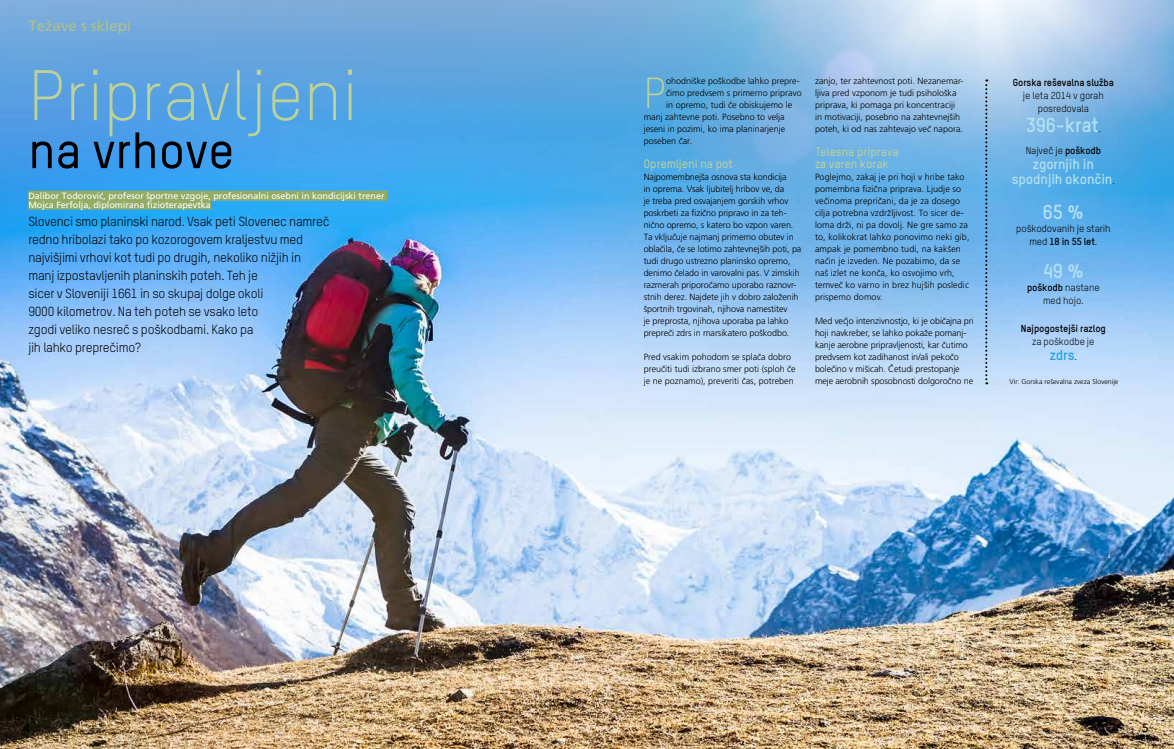
<style>
.page{position:relative;width:1174px;height:749px;background:#fff}
.page>*{position:absolute;margin:0;border:0;box-sizing:border-box;transform-origin:0 0}
.t1{font:300 70px "TSTARCE";color:#bdd297}
.t2{font:500 50px "TSTARCE";color:#000}
.t3{font:300 42.7px "TSTARCE";color:#bdd297}
.t4{font:700 20px "TSTARCE";letter-spacing:-.01em;color:#b0e1f0}
.t5{font:15px "Frutiger LT Std";color:#afc08b}
.t6{font:700 14px/15px "TSTARCE";letter-spacing:-.01em;color:#b0e1f0;text-align:center}
.t7{font:700 14px "TSTARCE";color:#23a3dd}
.t8{font:13px/18px "TSTARCE";letter-spacing:-.02em;color:#000}
.t9{font:500 12px/12px "TSTARCE";color:#bdd297}
.t10{font:12px "Frutiger LT Std";color:#000}
.t11{font:10px/13px "TSTARCE";letter-spacing:-.01em;color:#000;text-align:center}
.t12{font:700 10px "TSTARCE";letter-spacing:-.01em;color:#000}
.t13{font:300 9px/12px "Frutiger LT Std";color:#000}
.t14{font:9px/8.9px "Frutiger LT Std";color:#fff}
.t15{font:300 7px "Frutiger LT Std";color:#000}
.s1{font-weight:400;font-size:10px;color:#000}
.s2{font-weight:700}
</style>
<div class="page">
<img style="left:0;top:0;width:1174px;height:748px">
<div style="left:28px;top:191px;width:359px;height:10px;background:#93ab65"></div>
<div style="left:28px;top:199px;width:183px;height:10px;background:#93ab65"></div>
<svg style="left:985px;top:79px;width:2px;height:305px"></svg>
<h3 class="t5" style="left:28px;top:17px;width:104px">Težave s sklepi</h3>
<h1 class="t1" style="left:28px;top:54px;width:331px">Pripravljeni</h1>
<h2 class="t2" style="left:28px;top:119px;width:208px">na vrhove</h2>
<p class="t14" style="left:28px;top:191px;width:358px">Dalibor Todorović, profesor športne vzgoje, profesionalni osebni in kondicijski trener<br>Mojca Ferfolja, diplomirana fizioterapevtka</p>
<p class="t8" style="left:28px;top:212px;width:302px">Slovenci smo planinski narod. Vsak peti Slovenec namreč redno hribolazi tako po kozorogovem kraljestvu med najvišjimi vrhovi kot tudi po drugih, nekoliko nižjih in manj izpostavljenih planinskih poteh. Teh je<br>sicer v Sloveniji 1661 in so skupaj dolge okoli<br>9000 kilometrov. Na teh poteh se vsako leto<br>zgodi veliko nesreč s poškodbami. Kako pa<br>jih lahko preprečimo?</p>
<h3 class="t3" style="left:643px;top:68px;width:24px">P</h3>
<p class="t13" style="left:666px;top:75px;width:135px">ohodniške poškodbe lahko prepre-</p>
<p class="t13" style="left:666px;top:87px;width:137px">čimo predvsem s primerno pripravo</p>
<p class="t13" style="left:666px;top:99px;width:128px">in opremo, tudi če obiskujemo le</p>
<p class="t13" style="left:643px;top:111px;width:143px">manj zahtevne poti. Posebno to velja</p>
<p class="t13" style="left:643px;top:123px;width:143px">jeseni in pozimi, ko ima planinarjenje</p>
<p class="t13" style="left:643px;top:135px;width:50px">poseben čar.</p>
<h3 class="t9" style="left:643px;top:158px;width:91px">Opremljeni na pot</h3>
<p class="t13" style="left:643px;top:171px;width:159px">Najpomembnejša osnova sta kondicija<br>in oprema. Vsak ljubitelj hribov ve, da<br>je treba pred osvajanjem gorskih vrhov poskrbeti za fizično pripravo in za teh&shy;nično opremo, s katero bo vzpon varen.<br>Ta vključuje najmanj primerno obutev in oblačila, če se lotimo zahtevnejših poti, pa tudi drugo ustrezno planinsko opremo, denimo čelado in varovalni pas. V zimskih razmerah priporočamo uporabo raznovr&shy;stnih derez. Najdete jih v dobro založenih športnih trgovinah, njihova namestitev<br>je preprosta, njihova uporaba pa lahko prepreči zdrs in marsikatero poškodbo.</p>
<p class="t13" style="left:643px;top:351px;width:154px">Pred vsakim pohodom se splača dobro preučiti tudi izbrano smer poti (sploh če je ne poznamo), preveriti čas, potreben</p>
<p class="t13" style="left:815px;top:75px;width:150px">zanjo, ter zahtevnost poti. Nezanemar&shy;ljiva pred vzponom je tudi psihološka priprava, ki pomaga pri koncentraciji in motivaciji, posebno na zahtevnejših poteh, ki od nas zahtevajo več napora.</p>
<h3 class="t9" style="left:815px;top:146px;width:85px">Telesna priprava za varen korak</h3>
<p class="t13" style="left:815px;top:171px;width:156px">Poglejmo, zakaj je pri hoji v hribe tako pomembna fizična priprava. Ljudje so večinoma prepričani, da je za dosego cilja potrebna vzdržljivost. To sicer de&shy;loma drži, ni pa dovolj. Ne gre samo za to, kolikokrat lahko ponovimo neki gib, ampak je pomembno tudi, na kakšen način je izveden. Ne pozabimo, da se naš izlet ne konča, ko osvojimo vrh, temveč ko varno in brez hujših posledic prispemo domov.</p>
<p class="t13" style="left:815px;top:315px;width:160px">Med večjo intenzivnostjo, ki je običajna pri hoji navkreber, se lahko pokaže pomanj&shy;kanje aerobne pripravljenosti, kar čutimo predvsem kot zadihanost in/ali pekočo bolečino v mišicah. Četudi prestopanje meje aerobnih sposobnosti dolgoročno ne</p>
<p class="t12" style="left:1012px;top:76px;width:103px">Gorska reševalna služba</p>
<p class="t11" style="left:1023px;top:89px;width:82px">je leta 2014 v gorah posredovala</p>
<h3 class="t4" style="left:1025px;top:112px;width:77px">396-krat<span class="s1">.</span></h3>
<p class="t11" style="left:1025px;top:143px;width:77px">Največ je <span class="s2">poškodb</span></p>
<h3 class="t6" style="left:1012px;top:156px;width:104px">zgornjih in spodnjih okončin<span class="s1">.</span></h3>
<h3 class="t4" style="left:1042px;top:199px;width:43px">65 %</h3>
<p class="t11" style="left:1016px;top:222px;width:96px">poškodovanih je starih med <span class="s2">18 in 55 let</span>.</p>
<h3 class="t4" style="left:1042px;top:258px;width:43px">49 %</h3>
<p class="t11" style="left:1027px;top:281px;width:74px"><span class="s2">poškodb</span> nastane med hojo.</p>
<p class="t12" style="left:1021px;top:322px;width:86px">Najpogostejši razlog</p>
<p class="t11" style="left:1032px;top:335px;width:64px">za poškodbe je</p>
<h3 class="t7" style="left:1049px;top:346px;width:29px">zdrs<span class="s1">.</span></h3>
<p class="t15" style="left:1009px;top:378px;width:110px">Vir: Gorska reševalna zveza Slovenije</p>
<h3 class="t10" style="left:23px;top:720px;width:8px">4</h3>
<h3 class="t10" style="left:1142px;top:720px;width:8px">5</h3>
</div>
